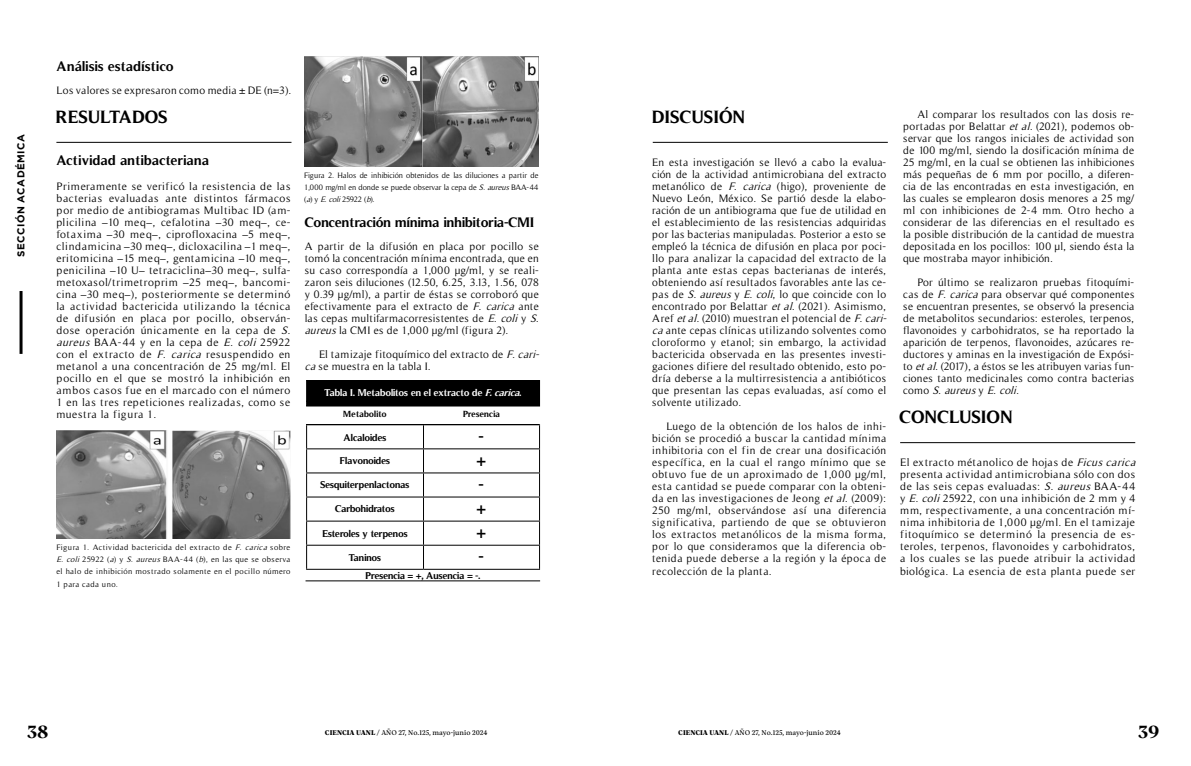
<style>
.page{position:relative;width:1191px;height:766px;background:#fff}
.page>*{position:absolute;margin:0;border:0;box-sizing:border-box;transform-origin:0 0}
.t1{font:700 18px "Timeless";color:#000}
.t2{font:700 18px "TRY Vesterbro";color:#000;scale:1.1 1}
.t3{font:700 17px "Timeless";color:#000}
.t4{font:700 14px "Timeless";color:#000}
.t5{font:11px/12px "Timeless";letter-spacing:.04em;color:#000}
.t6{font:700 10px "Timeless";letter-spacing:-.02em;color:#000}
.t7{font:700 10px "Timeless";letter-spacing:-.02em;color:#fff}
.t8{font:700 10px "Gotham";letter-spacing:.05em;color:#000}
.t9{font:700 9px "Timeless";color:#000}
.t10{font:8px/12px "Timeless";letter-spacing:.025em;color:#000;text-align:justify}
.t11{font:7px "TRY Vesterbro";color:#000}
.s1{font-style:italic}
.s2{font-weight:800}
</style>
<div class="page">
<hr style="left:20px;top:291px;width:3px;height:63px;background:#000">
<hr style="left:56px;top:142px;width:235px;height:1px;background:#000">
<img style="left:56px;top:430px;width:234px;height:108px">
<img style="left:304px;top:57px;width:234px;height:109px">
<div style="left:306px;top:380px;width:233px;height:26px;background:#000"></div>
<hr style="left:306px;top:424px;width:117px;height:1px;background:#000">
<hr style="left:423px;top:424px;width:117px;height:1px;background:#000">
<hr style="left:306px;top:448px;width:117px;height:1px;background:#000">
<hr style="left:423px;top:448px;width:117px;height:1px;background:#000">
<hr style="left:306px;top:472px;width:117px;height:1px;background:#000">
<hr style="left:423px;top:472px;width:117px;height:1px;background:#000">
<hr style="left:306px;top:496px;width:117px;height:1px;background:#000">
<hr style="left:423px;top:496px;width:117px;height:1px;background:#000">
<hr style="left:306px;top:520px;width:117px;height:1px;background:#000">
<hr style="left:423px;top:520px;width:117px;height:1px;background:#000">
<hr style="left:306px;top:544px;width:117px;height:1px;background:#000">
<svg style="left:306px;top:425px;width:1px;height:143px"></svg>
<hr style="left:423px;top:544px;width:117px;height:1px;background:#000">
<svg style="left:423px;top:425px;width:1px;height:143px"></svg>
<svg style="left:539px;top:425px;width:1px;height:143px"></svg>
<hr style="left:306px;top:568px;width:117px;height:1px;background:#000">
<hr style="left:423px;top:568px;width:117px;height:1px;background:#000">
<hr style="left:305px;top:580px;width:235px;height:1px;background:#000">
<hr style="left:653px;top:142px;width:235px;height:1px;background:#000">
<hr style="left:900px;top:442px;width:235px;height:1px;background:#000">
<p class="t8" style="left:15px;top:257px;width:125px;rotate:-90deg">SECCIÓN ACADÉMICA</p>
<p class="t4" style="left:57px;top:58px;width:119px">Análisis estadístico</p>
<p class="t5" style="left:57px;top:84px;width:236px">Los valores se expresaron como media ± DE (n=3).</p>
<h1 class="t1" style="left:56px;top:106px;width:114px">RESULTADOS</h1>
<p class="t4" style="left:56px;top:152px;width:154px">Actividad antibacteriana</p>
<p class="t5" style="left:56px;top:180px;width:239px">Primeramente se verificó la resistencia de las bacterias evaluadas ante distintos fármacos por medio de antibiogramas Multibac ID (am&shy;plicilina –10 meq–, cefalotina –30 meq–, ce&shy;fotaxima –30 meq–, ciprofloxacina –5 meq–, clindamicina –30 meq–, dicloxacilina –1 meq–, eritomicina –15 meq–, gentamicina –10 meq–, penicilina –10 U– tetraciclina–30 meq–, sulfa&shy;metoxasol/trimetroprim –25 meq–, bancomi&shy;cina –30 meq–), posteriormente se determinó la actividad bactericida utilizando la técnica de difusión en placa por pocillo, observán&shy;dose operación únicamente en la cepa de <span class="s1">S. aureus</span> BAA-44 y en la cepa de <span class="s1">E. coli</span> 25922 con el extracto de <span class="s1">F. carica</span> resuspendido en metanol a una concentración de 25 mg/ml. El pocillo en el que se mostró la inhibición en ambos casos fue en el marcado con el número 1 en las tres repeticiones realizadas, como se muestra la figura 1.</p>
<p class="t10" style="left:56px;top:541px;width:235px">Figura 1. Actividad bactericida del extracto de <span class="s1">F. carica</span> sobre <span class="s1">E. coli</span> 25922 (<span class="s1">a</span>) y <span class="s1">S. aureus</span> BAA-44 (<span class="s1">b</span>), en las que se observa el halo de inhibición mostrado solamente en el pocillo número 1 para cada uno.</p>
<p class="t10" style="left:304px;top:169px;width:236px">Figura 2. Halos de inhibición obtenidos de las diluciones a partir de 1,000 mg/ml en donde se puede observar la cepa de <span class="s1">S.aureus</span>BAA-44 (<span class="s1">a</span>) y <span class="s1">E.coli</span>25922 (<span class="s1">b</span>).</p>
<p class="t4" style="left:305px;top:214px;width:231px">Concentración mínima inhibitoria-CMI</p>
<p class="t5" style="left:305px;top:240px;width:239px">A partir de la difusión en placa por pocillo se tomó la concentración mínima encontrada, que en su caso correspondía a 1,000 µg/ml, y se reali&shy;zaron seis diluciones (12.50, 6.25, 3.13, 1.56, 0.78 y 0.39 µg/ml), a partir de éstas se corroboró que efectivamente para el extracto de <span class="s1">F. carica</span> ante las cepas multifarmacorresistentes de <span class="s1">E.coli</span>y <span class="s1">S. aureus</span>la CMI es de 1,000 µg/ml (figura 2).</p>
<p class="t5" style="left:305px;top:348px;width:239px;text-indent:14px">El tamizaje fitoquímico del extracto de <span class="s1">F.cari&shy;ca</span>se muestra en la tabla I.</p>
<p class="t7" style="left:325px;top:386px;width:200px">Tabla I. Metabolitos en el extracto de <span class="s1">F.carica</span>.</p>
<p class="t6" style="left:343px;top:432px;width:44px">Alcaloides</p>
<h2 class="t3" style="left:479px;top:426px;width:7px">-</h2>
<p class="t6" style="left:340px;top:455px;width:52px">Flavonoides</p>
<h2 class="t3" style="left:477px;top:450px;width:11px">+</h2>
<p class="t6" style="left:320px;top:479px;width:91px">Sesquiterpenlactonas</p>
<h2 class="t3" style="left:479px;top:474px;width:7px">-</h2>
<p class="t6" style="left:335px;top:503px;width:61px">Carbohidratos</p>
<h2 class="t3" style="left:477px;top:498px;width:11px">+</h2>
<p class="t6" style="left:322px;top:527px;width:87px">Esteroles y terpenos</p>
<h2 class="t3" style="left:477px;top:522px;width:11px">+</h2>
<p class="t6" style="left:349px;top:551px;width:34px">Taninos</p>
<h2 class="t3" style="left:479px;top:546px;width:7px">-</h2>
<p class="t6" style="left:365px;top:569px;width:116px">Presencia = +, Ausencia = -.</p>
<p class="t9" style="left:343px;top:408px;width:45px">Metabolito</p>
<p class="t9" style="left:463px;top:408px;width:39px">Presencia</p>
<h1 class="t1" style="left:652px;top:106px;width:95px">DISCUSIÓN</h1>
<p class="t5" style="left:652px;top:156px;width:239px">En esta investigación se llevó a cabo la evalua&shy;ción de la actividad antimicrobiana del extracto metanólico de <span class="s1">F. carica</span> (higo), proveniente de Nuevo León, México. Se partió desde la elabo&shy;ración de un antibiograma que fue de utilidad en el establecimiento de las resistencias adquiridas por las bacterias manipuladas. Posterior a esto se empleó la técnica de difusión en placa por poci&shy;llo para analizar la capacidad del extracto de la planta ante estas cepas bacterianas de interés, obteniendo así resultados favorables ante las ce&shy;pas de <span class="s1">S.aureus</span>y <span class="s1">E.coli</span>, lo que coincide con lo encontrado por Belattar <span class="s1">etal.</span>(2021). Asimismo, Aref <span class="s1">etal.</span>(2010) muestran el potencial de <span class="s1">F.cari&shy;ca</span>ante cepas clínicas utilizando solventes como cloroformo y etanol; sin embargo, la actividad bactericida observada en las presentes investi&shy;gaciones difiere del resultado obtenido, esto po&shy;dría deberse a la multirresistencia a antibióticos que presentan las cepas evaluadas, así como el solvente utilizado.</p>
<p class="t5" style="left:652px;top:420px;width:235px;text-align:justify;text-indent:14px">Luego de la obtención de los halos de inhi&shy;bición se procedió a buscar la cantidad mínima inhibitoria con el fin de crear una dosificación específica, en la cual el rango mínimo que se obtuvo fue de un aproximado de 1,000 µg/ml, esta cantidad se puede comparar con la obteni&shy;da en las investigaciones de Jeong <span class="s1">etal.</span>(2009):<br>250 mg/ml, observándose así una diferencia significativa, partiendo de que se obtuvieron los extractos metanólicos de la misma forma, por lo que consideramos que la diferencia ob&shy;tenida puede deberse a la región y la época de recolección de la planta.</p>
<p class="t5" style="left:903px;top:108px;width:233px;text-align:justify;text-indent:14px">Al comparar los resultados con las dosis re&shy;portadas por Belattar <span class="s1">etal.</span>(2021), podemos ob&shy;servar que los rangos iniciales de actividad son de 100 mg/ml, siendo la dosificación mínima de 25 mg/ml, en la cual se obtienen las inhibiciones más pequeñas de 6 mm por pocillo, a diferen&shy;cia de las encontradas en esta investigación, en las cuales se emplearon dosis menores a 25 mg/ ml con inhibiciones de 2-4 mm. Otro hecho a considerar de las diferencias en el resultado es la posible distribución de la cantidad de muestra depositada en los pocillos: 100 µl, siendo ésta la que mostraba mayor inhibición.</p>
<p class="t5" style="left:903px;top:276px;width:233px;text-align:justify;text-indent:14px">Por último se realizaron pruebas fitoquími&shy;cas de <span class="s1">F.carica</span>para observar qué componentes se encuentran presentes, se observó la presencia de metabolitos secundarios: esteroles, terpenos, flavonoides y carbohidratos, se ha reportado la aparición de terpenos, flavonoides, azúcares re&shy;ductores y aminas en la investigación de Expósi&shy;to <span class="s1">etal.</span>(2017), a éstos se les atribuyen varias fun&shy;ciones tanto medicinales como contra bacterias c o m o <span class="s1">S.aureus</span>y <span class="s1">E.coli.</span></p>
<h1 class="t1" style="left:899px;top:406px;width:115px">CONCLUSION</h1>
<p class="t5" style="left:900px;top:456px;width:240px">El extracto métanolico de hojas de <span class="s1">Ficuscarica </span>presenta actividad antimicrobiana sólo con dos de las seis cepas evaluadas: <span class="s1">S. aureus</span> BAA-44 y <span class="s1">E.coli</span>25922, con una inhibición de 2 mm y 4 mm, respectivamente, a una concentración mí&shy;nima inhibitoria de 1,000 µg/ml. En el tamizaje fitoquímico se determinó la presencia de es&shy;teroles, terpenos, flavonoides y carbohidratos, a los cuales se las puede atribuir la actividad biológica. La esencia de esta planta puede ser</p>
<h1 class="t2" style="left:27px;top:720px;width:21px">38</h1>
<p class="t11" style="left:325px;top:727px;width:164px"><span class="s2">CIENCIA UANL /</span> AÑO 27, No.125, mayo-junio 2024</p>
<p class="t11" style="left:678px;top:727px;width:164px"><span class="s2">CIENCIA UANL /</span> AÑO 27, No.125, mayo-junio 2024</p>
<h1 class="t2" style="left:1138px;top:720px;width:21px">39</h1>
</div>
